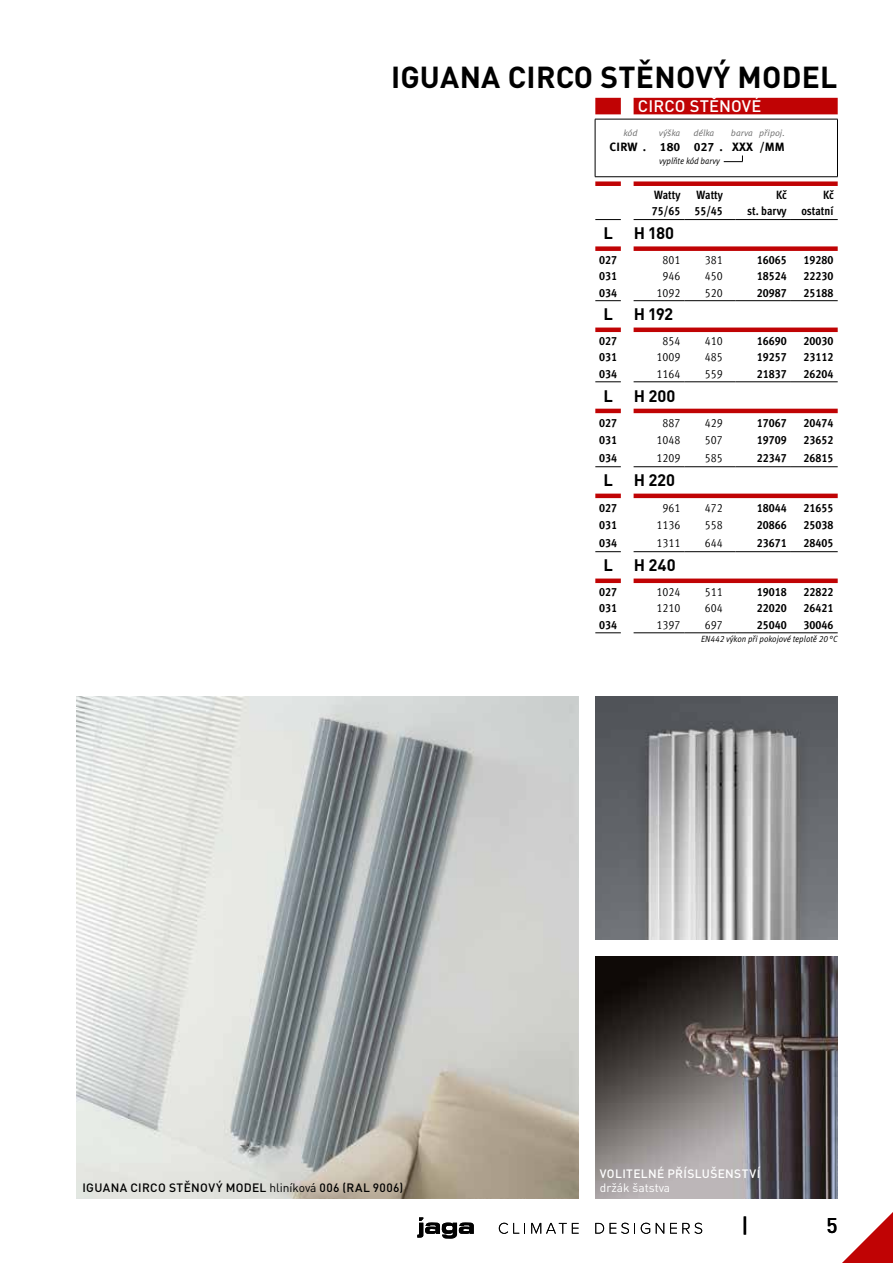
<style>
.page{position:relative;width:893px;height:1263px;background:#fff}
.page>*{position:absolute;margin:0;border:0;box-sizing:border-box;transform-origin:0 0}
.t1{font:700 30px "DIN Pro";letter-spacing:.01em;color:#000}
.t2{font:500 21px "DIN Pro";color:#000}
.t3{font:700 16.5px "DIN Pro";color:#000}
.t4{font:500 16.5px "DIN Pro";letter-spacing:.01em;color:#fff}
.t5{font:700 condensed 12px "Meta Pro";color:#000}
.t6{font:12px "Meta Pro Cond Norm";color:#000}
.t7{font:500 12px "DIN Pro";letter-spacing:.03em;color:#000}
.t8{font:500 12px "DIN Pro";letter-spacing:.03em;color:#fff}
.t9{font:700 12px "Meta Pro";letter-spacing:.005em;color:#000}
.t10{font:12px "DIN Pro";color:#fff}
.t11{font:italic 9px "Meta Pro";color:#000;scale:.9 1}
.t12{font:italic 9px "Meta Pro";color:#6e6e6e}
.s1{font-weight:400}
</style>
<div class="page">
<svg style="left:595px;top:98px;width:243px;height:485px"></svg>
<svg style="left:595px;top:219px;width:26px;height:1px"></svg>
<svg style="left:595px;top:300px;width:26px;height:1px"></svg>
<hr style="left:634px;top:219px;width:51px;height:1px;background:#000">
<hr style="left:685px;top:219px;width:51px;height:1px;background:#000">
<hr style="left:634px;top:300px;width:51px;height:1px;background:#000">
<hr style="left:685px;top:300px;width:51px;height:1px;background:#000">
<hr style="left:736px;top:219px;width:55px;height:1px;background:#000">
<hr style="left:791px;top:219px;width:47px;height:1px;background:#000">
<hr style="left:736px;top:300px;width:55px;height:1px;background:#000">
<hr style="left:791px;top:300px;width:47px;height:1px;background:#000">
<svg style="left:595px;top:382px;width:26px;height:1px"></svg>
<hr style="left:634px;top:382px;width:51px;height:1px;background:#000">
<hr style="left:685px;top:382px;width:51px;height:1px;background:#000">
<hr style="left:736px;top:382px;width:55px;height:1px;background:#000">
<hr style="left:791px;top:382px;width:47px;height:1px;background:#000">
<svg style="left:595px;top:466px;width:26px;height:1px"></svg>
<hr style="left:634px;top:466px;width:51px;height:1px;background:#000">
<hr style="left:685px;top:466px;width:51px;height:1px;background:#000">
<hr style="left:736px;top:466px;width:55px;height:1px;background:#000">
<hr style="left:791px;top:466px;width:47px;height:1px;background:#000">
<svg style="left:595px;top:551px;width:26px;height:1px"></svg>
<hr style="left:736px;top:551px;width:55px;height:1px;background:#000">
<hr style="left:791px;top:551px;width:47px;height:1px;background:#000">
<hr style="left:634px;top:551px;width:51px;height:1px;background:#000">
<hr style="left:685px;top:551px;width:51px;height:1px;background:#000">
<svg style="left:595px;top:632px;width:26px;height:1px"></svg>
<hr style="left:634px;top:632px;width:51px;height:1px;background:#000">
<hr style="left:685px;top:632px;width:51px;height:1px;background:#000">
<hr style="left:736px;top:632px;width:55px;height:1px;background:#000">
<hr style="left:791px;top:632px;width:47px;height:1px;background:#000">
<hr style="left:837px;top:119px;width:1px;height:58px;background:#000">
<hr style="left:595px;top:119px;width:243px;height:1px;background:#000">
<hr style="left:595px;top:119px;width:1px;height:58px;background:#000">
<hr style="left:595px;top:176px;width:243px;height:1px;background:#000">
<hr style="left:757px;top:155px;width:34px;height:1px;background:#fff">
<hr style="left:757px;top:168px;width:34px;height:1px;background:#fff">
<hr style="left:604px;top:155px;width:38px;height:1px;background:#fff">
<hr style="left:646px;top:155px;width:39px;height:1px;background:#fff">
<hr style="left:685px;top:155px;width:34px;height:1px;background:#fff">
<hr style="left:604px;top:168px;width:38px;height:1px;background:#fff">
<hr style="left:646px;top:168px;width:39px;height:1px;background:#fff">
<hr style="left:685px;top:168px;width:34px;height:1px;background:#fff">
<hr style="left:604px;top:138px;width:38px;height:1px;background:#fff">
<hr style="left:646px;top:138px;width:39px;height:1px;background:#fff">
<svg style="left:642px;top:128px;width:5px;height:28px"></svg>
<hr style="left:685px;top:138px;width:34px;height:1px;background:#fff">
<svg style="left:684px;top:128px;width:1px;height:27px"></svg>
<svg style="left:719px;top:128px;width:38px;height:41px"></svg>
<hr style="left:757px;top:138px;width:34px;height:1px;background:#fff">
<img style="left:595px;top:956px;width:243px;height:243px">
<img style="left:77px;top:697px;width:501px;height:502px">
<img style="left:595px;top:697px;width:243px;height:242px">
<svg style="left:842px;top:1212px;width:51px;height:51px"></svg>
<svg style="left:499px;top:1223px;width:26px;height:11px"></svg>
<svg style="left:531px;top:1223px;width:48px;height:10px"></svg>
<svg style="left:595px;top:1223px;width:9px;height:10px"></svg>
<svg style="left:610px;top:1223px;width:25px;height:11px"></svg>
<svg style="left:641px;top:1223px;width:9px;height:11px"></svg>
<svg style="left:656px;top:1223px;width:8px;height:10px"></svg>
<svg style="left:670px;top:1223px;width:32px;height:11px"></svg>
<svg style="left:417px;top:1217px;width:57px;height:21px"></svg>
<h1 class="t1" style="left:391px;top:57px;width:448px">IGUANA CIRCO STĚNOVÝ MODEL</h1>
<h3 class="t4" style="left:638px;top:95px;width:125px">CIRCO STĚNOVÉ</h3>
<p class="t12" style="left:623px;top:128px;width:16px">kód</p>
<p class="t12" style="left:659px;top:128px;width:23px">výška</p>
<p class="t12" style="left:693px;top:128px;width:23px">délka</p>
<p class="t12" style="left:731px;top:128px;width:56px">barva připoj.</p>
<p class="t9" style="left:610px;top:140px;width:177px">CIRW . 180 027 . XXX /MM</p>
<p class="t11" style="left:659px;top:156px;width:69px">vyplňte kód barvy</p>
<p class="t5" style="left:654px;top:186px;width:28px">Watty</p>
<p class="t5" style="left:697px;top:186px;width:28px">Watty</p>
<p class="t5" style="left:776px;top:186px;width:12px">Kč</p>
<p class="t5" style="left:823px;top:186px;width:12px">Kč</p>
<p class="t5" style="left:652px;top:202px;width:73px">75/65 55/45</p>
<p class="t5" style="left:747px;top:202px;width:88px">st. barvy ostatní</p>
<h3 class="t3" style="left:603px;top:222px;width:11px">L</h3>
<h3 class="t3" style="left:634px;top:222px;width:42px">H 180</h3>
<p class="t5" style="left:599px;top:250px;width:19px">027</p>
<p class="t6" style="left:662px;top:251px;width:19px">801</p>
<p class="t6" style="left:705px;top:251px;width:19px">381</p>
<p class="t5" style="left:757px;top:250px;width:32px">16065</p>
<p class="t5" style="left:803px;top:250px;width:31px">19280</p>
<p class="t5" style="left:599px;top:267px;width:19px">031</p>
<p class="t6" style="left:662px;top:267px;width:19px">946</p>
<p class="t6" style="left:705px;top:267px;width:19px">450</p>
<p class="t5" style="left:757px;top:267px;width:32px">18524</p>
<p class="t5" style="left:803px;top:267px;width:31px">22230</p>
<p class="t5" style="left:599px;top:283px;width:19px">034</p>
<p class="t6" style="left:656px;top:284px;width:25px">1092</p>
<p class="t6" style="left:705px;top:284px;width:19px">520</p>
<p class="t5" style="left:757px;top:283px;width:32px">20987</p>
<p class="t5" style="left:803px;top:283px;width:31px">25188</p>
<h3 class="t3" style="left:603px;top:303px;width:11px">L</h3>
<h3 class="t3" style="left:634px;top:303px;width:41px">H 192</h3>
<p class="t5" style="left:599px;top:331px;width:19px">027</p>
<p class="t6" style="left:662px;top:332px;width:19px">854</p>
<p class="t6" style="left:705px;top:332px;width:19px">410</p>
<p class="t5" style="left:757px;top:331px;width:31px">16690</p>
<p class="t5" style="left:803px;top:331px;width:31px">20030</p>
<p class="t5" style="left:599px;top:348px;width:19px">031</p>
<p class="t6" style="left:656px;top:349px;width:25px">1009</p>
<p class="t6" style="left:705px;top:349px;width:19px">485</p>
<p class="t5" style="left:757px;top:348px;width:31px">19257</p>
<p class="t5" style="left:803px;top:348px;width:31px">23112</p>
<p class="t5" style="left:599px;top:365px;width:19px">034</p>
<p class="t6" style="left:656px;top:365px;width:25px">1164</p>
<p class="t6" style="left:705px;top:365px;width:19px">559</p>
<p class="t5" style="left:757px;top:365px;width:31px">21837</p>
<p class="t5" style="left:803px;top:365px;width:31px">26204</p>
<h3 class="t3" style="left:603px;top:384px;width:11px">L</h3>
<h3 class="t3" style="left:634px;top:384px;width:43px">H 200</h3>
<p class="t5" style="left:599px;top:413px;width:19px">027</p>
<p class="t6" style="left:662px;top:414px;width:19px">887</p>
<p class="t6" style="left:705px;top:414px;width:19px">429</p>
<p class="t5" style="left:757px;top:413px;width:31px">17067</p>
<p class="t5" style="left:803px;top:413px;width:31px">20474</p>
<p class="t5" style="left:599px;top:431px;width:19px">031</p>
<p class="t6" style="left:656px;top:432px;width:25px">1048</p>
<p class="t6" style="left:705px;top:432px;width:19px">507</p>
<p class="t5" style="left:757px;top:431px;width:31px">19709</p>
<p class="t5" style="left:803px;top:431px;width:31px">23652</p>
<p class="t5" style="left:599px;top:449px;width:19px">034</p>
<p class="t6" style="left:656px;top:449px;width:25px">1209</p>
<p class="t6" style="left:705px;top:449px;width:19px">585</p>
<p class="t5" style="left:757px;top:449px;width:31px">22347</p>
<p class="t5" style="left:803px;top:449px;width:31px">26815</p>
<h3 class="t3" style="left:603px;top:469px;width:11px">L</h3>
<h3 class="t3" style="left:634px;top:469px;width:43px">H 220</h3>
<p class="t5" style="left:599px;top:498px;width:19px">027</p>
<p class="t6" style="left:662px;top:499px;width:19px">961</p>
<p class="t6" style="left:705px;top:499px;width:19px">472</p>
<p class="t5" style="left:757px;top:498px;width:31px">18044</p>
<p class="t5" style="left:803px;top:498px;width:31px">21655</p>
<p class="t5" style="left:599px;top:516px;width:19px">031</p>
<p class="t6" style="left:656px;top:516px;width:25px">1136</p>
<p class="t6" style="left:705px;top:516px;width:19px">558</p>
<p class="t5" style="left:757px;top:516px;width:31px">20866</p>
<p class="t5" style="left:803px;top:516px;width:31px">25038</p>
<p class="t5" style="left:599px;top:534px;width:19px">034</p>
<p class="t6" style="left:656px;top:534px;width:25px">1311</p>
<p class="t6" style="left:705px;top:534px;width:19px">644</p>
<p class="t5" style="left:757px;top:534px;width:31px">23671</p>
<p class="t5" style="left:803px;top:534px;width:31px">28405</p>
<h3 class="t3" style="left:603px;top:554px;width:11px">L</h3>
<h3 class="t3" style="left:634px;top:554px;width:44px">H 240</h3>
<p class="t5" style="left:599px;top:582px;width:19px">027</p>
<p class="t6" style="left:656px;top:583px;width:25px">1024</p>
<p class="t6" style="left:705px;top:583px;width:19px">511</p>
<p class="t5" style="left:757px;top:582px;width:32px">19018</p>
<p class="t5" style="left:803px;top:582px;width:31px">22822</p>
<p class="t5" style="left:599px;top:599px;width:19px">031</p>
<p class="t6" style="left:656px;top:600px;width:25px">1210</p>
<p class="t6" style="left:705px;top:600px;width:19px">604</p>
<p class="t5" style="left:757px;top:599px;width:32px">22020</p>
<p class="t5" style="left:803px;top:599px;width:31px">26421</p>
<p class="t5" style="left:599px;top:615px;width:19px">034</p>
<p class="t6" style="left:656px;top:616px;width:25px">1397</p>
<p class="t6" style="left:705px;top:616px;width:19px">697</p>
<p class="t5" style="left:757px;top:615px;width:32px">25040</p>
<p class="t5" style="left:803px;top:615px;width:31px">30046</p>
<p class="t11" style="left:701px;top:634px;width:153px">EN442 výkon při pokojové teplotě 20 °C</p>
<p class="t8" style="left:600px;top:1165px;width:162px">VOLITELNÉ PŘÍSLUŠENSTVÍ</p>
<p class="t7" style="left:82px;top:1180px;width:322px">IGUANA CIRCO STĚNOVÝ MODEL <span class="s1">hliníková</span> 006 (RAL 9006)</p>
<p class="t10" style="left:600px;top:1180px;width:72px">držák šatstva</p>
<h2 class="t2" style="left:741px;top:1211px;width:9px">|</h2>
<h2 class="t2" style="left:826px;top:1211px;width:13px">5</h2>
</div>
